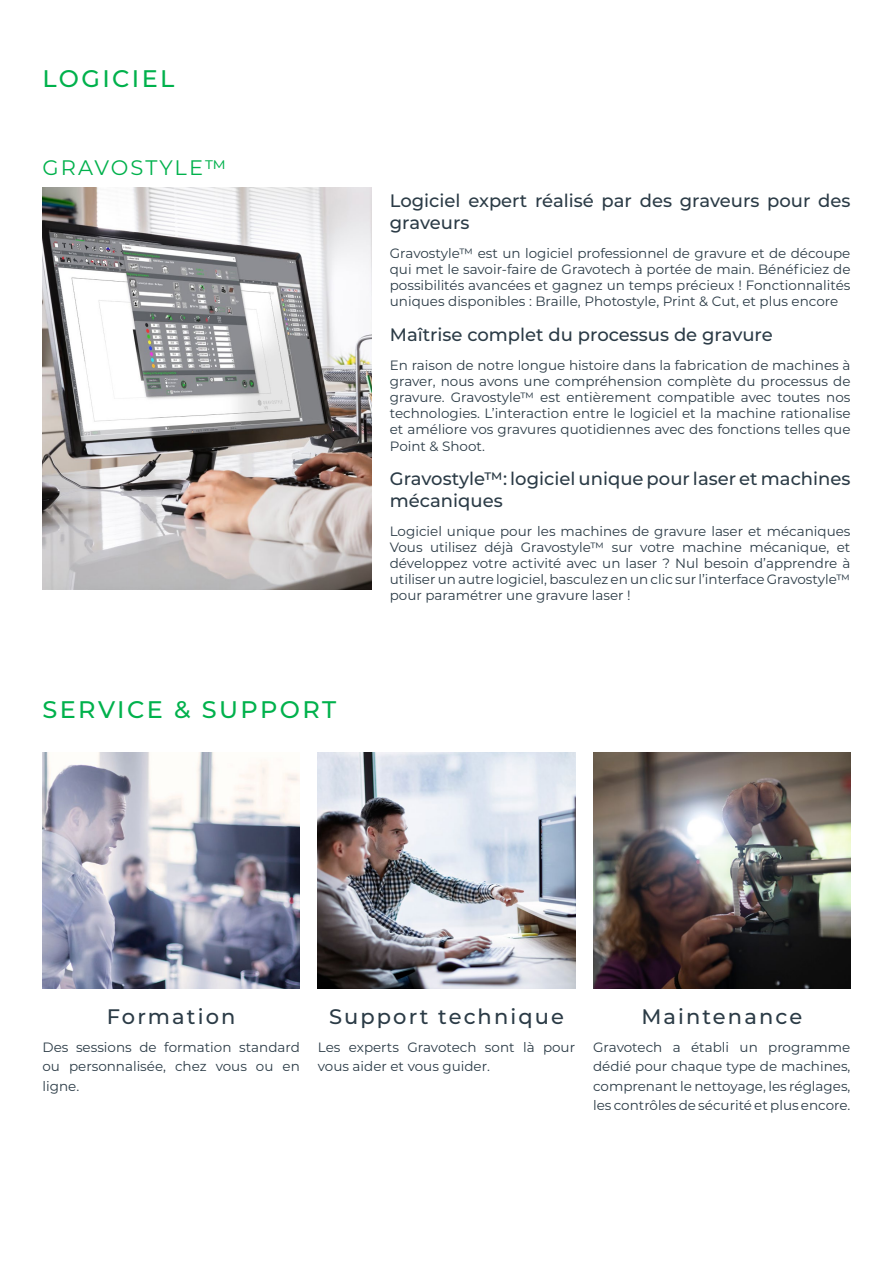
<style>
.page{position:relative;width:893px;height:1263px;background:#fff}
.page>*{position:absolute;margin:0;border:0;box-sizing:border-box;transform-origin:0 0}
.t1{font:500 24px "Montserrat";letter-spacing:.1em;color:#00b14c}
.t2{font:500 21px "Montserrat";letter-spacing:.1em;color:#2b3b46}
.t3{font:21px "Montserrat";letter-spacing:.095em;color:#00b14c}
.t4{font:500 18px/21.6px "Montserrat";color:#2b3b46}
.t5{font:13.5px/16.2px "Montserrat";color:#2b3b46;text-align:justify}
</style>
<div class="page">
<img style="left:43px;top:752px;width:257px;height:237px">
<img style="left:318px;top:752px;width:257px;height:237px">
<img style="left:593px;top:752px;width:257px;height:237px">
<img style="left:43px;top:187px;width:329px;height:403px">
<h1 class="t1" style="left:43px;top:62px;width:133px">LOGICIEL</h1>
<h2 class="t3" style="left:43px;top:154px;width:186px">GRAVOSTYLE™</h2>
<h1 class="t1" style="left:43px;top:693px;width:295px">SERVICE &amp; SUPPORT</h1>
<h3 class="t4" style="left:390px;top:189px;width:462px">Logiciel expert réalisé par des graveurs pour des graveurs</h3>
<p class="t5" style="left:390px;top:244px;width:462px">Gravostyle™ est un logiciel professionnel de gravure et de découpe qui met le savoir-faire de Gravotech à portée de main. Bénéficiez de possibilités avancées et gagnez un temps précieux ! Fonctionnalités uniques disponibles : Braille, Photostyle, Print &amp; Cut, et plus encore</p>
<h3 class="t4" style="left:390px;top:323px;width:384px">Maîtrise complet du processus de gravure</h3>
<p class="t5" style="left:390px;top:356px;width:462px">En raison de notre longue histoire dans la fabrication de machines à graver, nous avons une compréhension complète du processus de gravure. Gravostyle™ est entièrement compatible avec toutes nos technologies. L’interaction entre le logiciel et la machine rationalise et améliore vos gravures quotidiennes avec des fonctions telles que Point &amp; Shoot.</p>
<h3 class="t4" style="left:390px;top:467px;width:462px">Gravostyle™: logiciel unique pour laser et machines mécaniques</h3>
<p class="t5" style="left:390px;top:522px;width:462px">Logiciel unique pour les machines de gravure laser et mécaniques Vous utilisez déjà Gravostyle™ sur votre machine mécanique, et développez votre activité avec un laser ? Nul besoin d’apprendre à utiliser un autre logiciel, basculez en un clic sur l’interface Gravostyle™ pour paramétrer une gravure laser !</p>
<h2 class="t2" style="left:107px;top:1002px;width:130px">Formation</h2>
<h2 class="t2" style="left:329px;top:1002px;width:236px">Support technique</h2>
<h2 class="t2" style="left:641px;top:1002px;width:162px">Maintenance</h2>
<p class="t5" style="left:43px;top:1037px;width:259px;line-height:19.5px">Des sessions de formation standard ou personnalisée, chez vous ou en ligne.</p>
<p class="t5" style="left:318px;top:1037px;width:259px;line-height:19.5px">Les experts Gravotech sont là pour vous aider et vous guider.</p>
<p class="t5" style="left:593px;top:1037px;width:259px;line-height:19.5px">Gravotech a établi un programme dédié pour chaque type de machines, comprenant le nettoyage, les réglages, les contrôles de sécurité et plus encore.</p>
</div>
